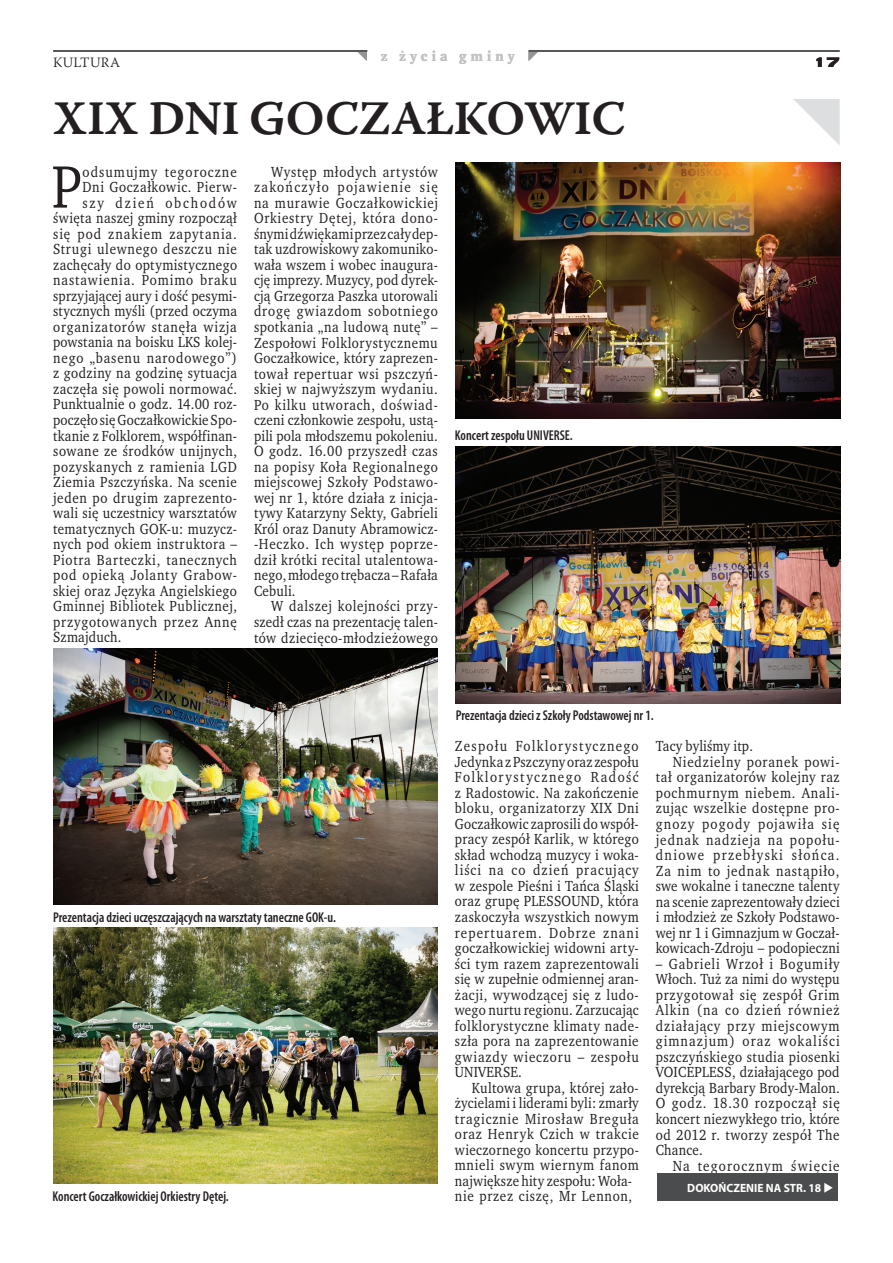
<style>
.page{position:relative;width:893px;height:1263px;background:#fff}
.page>*{position:absolute;margin:0;border:0;box-sizing:border-box;transform-origin:0 0}
.t1{font:61.2px "Wro Text";color:#231f20;scale:.93 1}
.t2{font:48px "Warnock Pro Semibold Capt";letter-spacing:-.02em;color:#231f20}
.t3{font:15px/15.5px "Wro Text";letter-spacing:.035em;color:#231f20;text-align:justify;scale:.93 1}
.t4{font:15px "Wro Text";letter-spacing:.015em;color:#231f20;scale:.93 1}
.t5{font:15px "Wro Text";letter-spacing:.06em;color:#231f20;scale:.93 1}
.t6{font:15px "Wro Text";letter-spacing:.055em;color:#231f20;scale:.93 1}
.t7{font:15px "Wro Text";letter-spacing:.07em;color:#231f20;scale:.93 1}
.t8{font:15px "Wro Text";letter-spacing:.065em;color:#231f20;scale:.93 1}
.t9{font:15px "Wro Text";letter-spacing:.095em;color:#231f20;scale:.93 1}
.t10{font:15px "Wro Text";letter-spacing:.08em;color:#231f20;scale:.93 1}
.t11{font:15px "Wro Text";letter-spacing:.085em;color:#231f20;scale:.93 1}
.t12{font:15px "Wro Text";letter-spacing:.075em;color:#231f20;scale:.93 1}
.t13{font:15px "Wro Text";letter-spacing:.13em;color:#231f20;scale:.93 1}
.t14{font:600 condensed 14.25px "Myriad Pro";color:#231f20;scale:.94 1}
.t15{font:700 14.25px "Wro Text";letter-spacing:.29em;color:#c1c2c4}
.t16{font:300 14.25px "Warnock Pro";letter-spacing:.015em;color:#231f20}
.t17{font:900 expanded 14.25px "Nimbus San TCE";color:#231f20}
.t18{font:700 12px "Myriad Pro";color:#fff;scale:.96 1}
</style>
<div class="page">
<hr style="left:53px;top:51px;width:314px;height:1px;background:#231f20">
<hr style="left:529px;top:51px;width:311px;height:1px;background:#231f20">
<img style="left:456px;top:446px;width:384px;height:257px">
<img style="left:53px;top:649px;width:384px;height:256px">
<img style="left:53px;top:927px;width:384px;height:257px">
<img style="left:456px;top:162px;width:384px;height:256px">
<div style="left:658px;top:1174px;width:180px;height:27px;background:#4b4c4d"></div>
<svg style="left:793px;top:99px;width:47px;height:46px"></svg>
<p class="t16" style="left:53px;top:53px;width:68px">KULTURA</p>
<p class="t15" style="left:381px;top:47px;width:135px">z życia gminy</p>
<p class="t17" style="left:813px;top:54px;width:28px">17</p>
<h2 class="t2" style="left:53px;top:90px;width:574px">XIX DNI GOCZAŁKOWIC</h2>
<h1 class="t1" style="left:52px;top:148px;width:34px">P</h1>
<p class="t12" style="left:83px;top:162px;width:167px">odsumujmy tegoroczne</p>
<p class="t3" style="left:83px;top:179px;width:168px">Dni Goczałkowic. Pierw-</p>
<p class="t13" style="left:83px;top:193px;width:168px">szy dzień obchodów</p>
<p class="t3" style="left:53px;top:210px;width:199px">święta naszej gminy rozpoczął</p>
<p class="t7" style="left:53px;top:224px;width:199px">się pod znakiem zapytania.</p>
<p class="t3" style="left:53px;top:241px;width:199px">Strugi ulewnego deszczu nie</p>
<p class="t3" style="left:53px;top:257px;width:199px">zachęcały do optymistycznego</p>
<p class="t8" style="left:53px;top:271px;width:199px">nastawienia. Pomimo braku</p>
<p class="t4" style="left:53px;top:286px;width:199px">sprzyjającej aury i dość pesymi-</p>
<p class="t4" style="left:53px;top:302px;width:199px">stycznych myśli (przed oczyma</p>
<p class="t5" style="left:53px;top:317px;width:199px">organizatorów stanęła wizja</p>
<p class="t4" style="left:53px;top:333px;width:199px">powstania na boisku LKS kolej-</p>
<p class="t5" style="left:53px;top:348px;width:199px">nego „basenu narodowego”)</p>
<p class="t3" style="left:53px;top:366px;width:199px">z godziny na godzinę sytuacja</p>
<p class="t3" style="left:53px;top:381px;width:199px">zaczęła się powoli normować.</p>
<p class="t3" style="left:53px;top:397px;width:199px">Punktualnie o godz. 14.00 roz-</p>
<p class="t4" style="left:53px;top:410px;width:199px">poczęło się Goczałkowickie Spo-</p>
<p class="t4" style="left:53px;top:426px;width:199px">tkanie z Folklorem, współfinan-</p>
<p class="t3" style="left:53px;top:443px;width:199px">sowane ze środków unijnych,</p>
<p class="t3" style="left:53px;top:459px;width:199px">pozyskanych z ramienia LGD</p>
<p class="t3" style="left:53px;top:474px;width:199px">Ziemia Pszczyńska. Na scenie</p>
<p class="t3" style="left:53px;top:490px;width:199px">jeden po drugim zaprezento-</p>
<p class="t3" style="left:53px;top:505px;width:199px">wali się uczestnicy warsztatów</p>
<p class="t3" style="left:53px;top:521px;width:199px">tematycznych GOK-u: muzycz-</p>
<p class="t3" style="left:53px;top:536px;width:199px">nych pod okiem instruktora –</p>
<p class="t6" style="left:53px;top:550px;width:199px">Piotra Barteczki, tanecznych</p>
<p class="t6" style="left:53px;top:566px;width:199px">pod opieką Jolanty Grabow-</p>
<p class="t3" style="left:53px;top:583px;width:199px">skiej oraz Języka Angielskiego</p>
<p class="t3" style="left:53px;top:598px;width:199px">Gminnej Bibliotek Publicznej,</p>
<p class="t5" style="left:53px;top:612px;width:199px">przygotowanych przez Annę</p>
<p class="t4" style="left:53px;top:628px;width:75px">Szmajduch.</p>
<p class="t3" style="left:254px;top:164px;width:199px;text-indent:17px">Występ młodych artystów zakończyło pojawienie się na murawie Goczałkowickiej Orkiestry Dętej, która dono&shy;śnymi dźwiękami przez cały dep&shy;tak uzdrowiskowy zakomuniko&shy;wała wszem i wobec inaugura&shy;cję imprezy. Muzycy, pod dyrek&shy;cją Grzegorza Paszka utorowali drogę gwiazdom sobotniego spotkania „na ludową nutę” – Zespołowi Folklorystycznemu Goczałkowice, który zaprezen&shy;tował repertuar wsi pszczyń&shy;skiej w najwyższym wydaniu.<br>Po kilku utworach, doświad&shy;czeni członkowie zespołu, ustą&shy;pili pola młodszemu pokoleniu.<br>O godz. 16.00 przyszedł czas na popisy Koła Regionalnego miejscowej Szkoły Podstawo&shy;wej nr 1, które działa z inicja&shy;tywy Katarzyny Sekty, Gabrieli Król oraz Danuty Abramowicz--Heczko. Ich występ poprze&shy;dził krótki recital utalentowa&shy;nego, młodego trębacza – Rafała Cebuli.</p>
<p class="t3" style="left:254px;top:598px;width:199px;text-indent:17px">W dalszej kolejności przy&shy;szedł czas na prezentację talen&shy;tów dziecięco-młodzieżowego</p>
<p class="t14" style="left:455px;top:427px;width:127px">Koncert zespołu UNIVERSE.</p>
<p class="t14" style="left:53px;top:908px;width:302px">Prezentacja dzieci uczęszczających na warsztaty taneczne GOK-u.</p>
<p class="t14" style="left:52px;top:1187px;width:189px">Koncert Goczałkowickiej Orkiestry Dętej.</p>
<p class="t14" style="left:456px;top:706px;width:212px">Prezentacja dzieci z Szkoły Podstawowej nr 1.</p>
<p class="t3" style="left:455px;top:738px;width:199px">Zespołu Folklorystycznego Jedynka z Pszczyny oraz zespołu Folklorystycznego Radość z Radostowic. Na zakończenie bloku, organizatorzy XIX Dni Goczałkowic zaprosili do współ&shy;pracy zespół Karlik, w którego skład wchodzą muzycy i woka&shy;liści na co dzień pracujący w zespole Pieśni i Tańca Śląski oraz grupę PLESSOUND, która zaskoczyła wszystkich nowym repertuarem. Dobrze znani goczałkowickiej widowni arty&shy;ści tym razem zaprezentowali się w zupełnie odmiennej aran&shy;żacji, wywodzącej się z ludo&shy;wego nurtu regionu. Zarzucając folklorystyczne klimaty nade&shy;szła pora na zaprezentowanie gwiazdy wieczoru – zespołu UNIVERSE.</p>
<p class="t3" style="left:455px;top:1080px;width:199px;text-align:left;text-indent:17px">Kultowa grupa, której zało&shy;życielami i liderami byli: zmarły tragicznie Mirosław Breguła oraz Henryk Czich w trakcie wieczornego koncertu przypo&shy;mnieli swym wiernym fanom największe hity zespołu: Woła&shy;nie przez ciszę, Mr Lennon,</p>
<p class="t4" style="left:656px;top:737px;width:106px">Tacy byliśmy itp.</p>
<p class="t6" style="left:673px;top:752px;width:181px">Niedzielny poranek powi-</p>
<p class="t3" style="left:656px;top:769px;width:199px">tał organizatorów kolejny raz</p>
<p class="t6" style="left:656px;top:783px;width:199px">pochmurnym niebem. Anali-</p>
<p class="t3" style="left:656px;top:801px;width:199px">zując wszelkie dostępne pro-</p>
<p class="t10" style="left:656px;top:814px;width:199px">gnozy pogody pojawiła się</p>
<p class="t7" style="left:656px;top:830px;width:199px">jednak nadzieja na popołu-</p>
<p class="t9" style="left:656px;top:845px;width:199px">dniowe przebłyski słońca.</p>
<p class="t5" style="left:656px;top:861px;width:199px">Za nim to jednak nastąpiło,</p>
<p class="t4" style="left:656px;top:876px;width:199px">swe wokalne i taneczne talenty</p>
<p class="t4" style="left:656px;top:892px;width:199px">na scenie zaprezentowały dzieci</p>
<p class="t4" style="left:656px;top:908px;width:199px">i młodzież ze Szkoły Podstawo-</p>
<p class="t4" style="left:656px;top:923px;width:199px">wej nr 1 i Gimnazjum w Goczał-</p>
<p class="t4" style="left:656px;top:939px;width:199px">kowicach-Zdroju – podopieczni</p>
<p class="t3" style="left:656px;top:956px;width:199px">– Gabrieli Wrzoł i Bogumiły Włoch. Tuż za nimi do występu przygotował się zespół Grim Alkin (na co dzień również działający przy miejscowym gimnazjum) oraz wokaliści pszczyńskiego studia piosenki VOICEPLESS, działającego pod dyrekcją Barbary Brody-Malon.<br>O godz. 18.30 rozpoczął się koncert niezwykłego trio, które od 2012 r. tworzy zespół The Chance.</p>
<p class="t11" style="left:673px;top:1156px;width:181px">Na tegorocznym święcie</p>
<p class="t18" style="left:687px;top:1180px;width:154px">DOKOŃCZENIE NA STR. 18 ◆</p>
</div>
